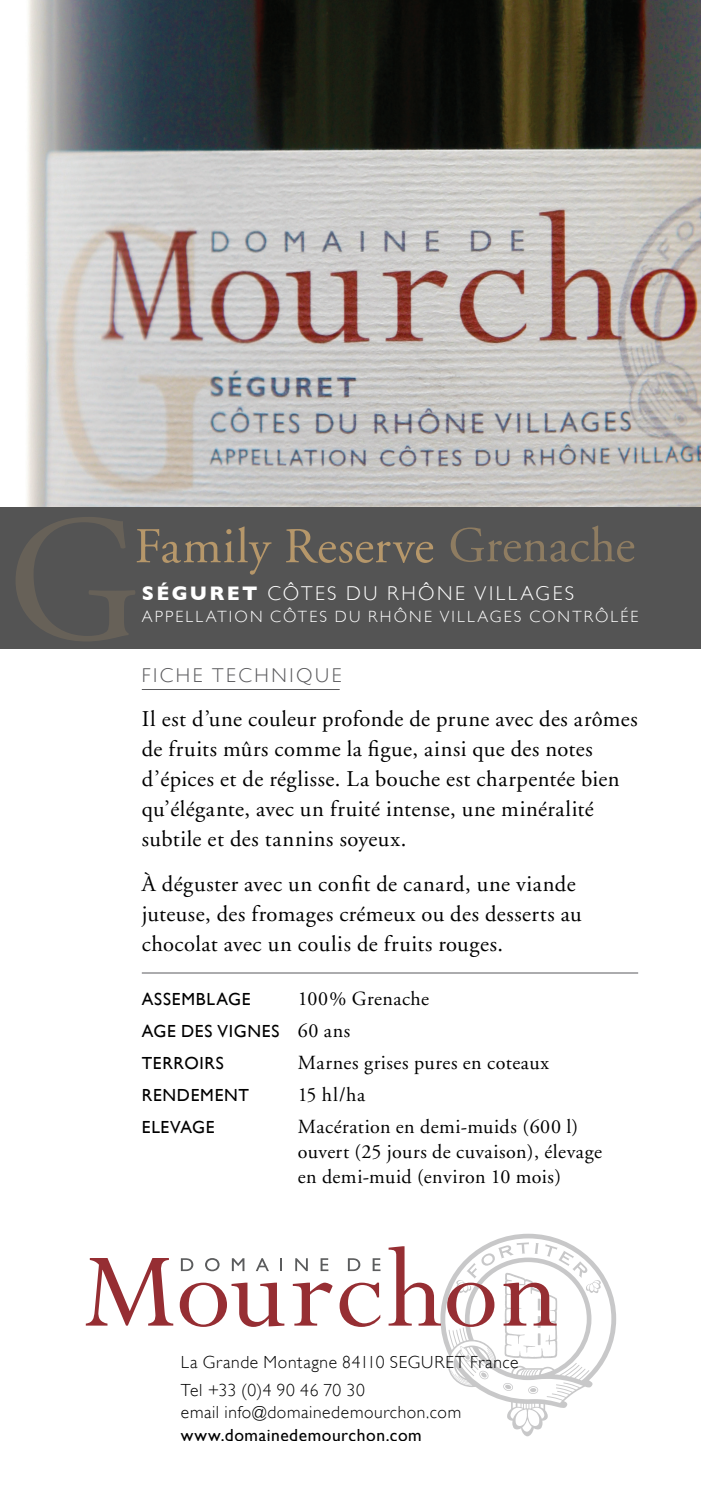
<style>
.page{position:relative;width:702px;height:1489px;background:#fff}
.page>*{position:absolute;margin:0;border:0;box-sizing:border-box;transform-origin:0 0}
.t1{font:50px "Adobe Garamond";letter-spacing:.01em;color:#b6976a}
.t2{font:22.5px/30px "Adobe Garamond";letter-spacing:.02em;color:#000}
.t3{font:20px/25px "Adobe Garamond";letter-spacing:.025em;color:#000}
.t4{font:300 20px "Gill Sans";letter-spacing:.125em;color:#fff}
.t5{font:300 20px "Gill Sans";letter-spacing:.125em;color:#5a5a5d}
.t6{font:300 17.5px/27.5px "Gill Sans";letter-spacing:.035em;color:#000}
.t7{font:17.5px/32px "Gill Sans";letter-spacing:.04em;color:#000}
.t8{font:300 16.25px "Gill Sans";letter-spacing:.13em;color:#fff}
.s1{font-weight:700}
.s2{font-family:"Adobe Garamond";font-size:20px}
</style>
<div class="page">
<img style="left:27px;top:1px;width:673px;height:506px">
<div style="left:0;top:507px;width:700px;height:141px;background:#545454"></div>
<hr style="left:142px;top:689px;width:197px;height:1px;background:#5a5a5d">
<hr style="left:142px;top:972px;width:496px;height:1px;background:#5a5a5d">
<svg style="left:86px;top:1258px;width:87px;height:67px"></svg>
<svg style="left:180px;top:1282px;width:104px;height:44px"></svg>
<svg style="left:293px;top:1282px;width:39px;height:43px"></svg>
<svg style="left:339px;top:1282px;width:41px;height:44px"></svg>
<svg style="left:388px;top:1233px;width:228px;height:203px"></svg>
<svg style="left:181px;top:1258px;width:12px;height:12px"></svg>
<svg style="left:205px;top:1258px;width:14px;height:13px"></svg>
<svg style="left:232px;top:1258px;width:12px;height:12px"></svg>
<svg style="left:256px;top:1258px;width:13px;height:12px"></svg>
<svg style="left:280px;top:1258px;width:2px;height:12px"></svg>
<svg style="left:295px;top:1258px;width:13px;height:12px"></svg>
<svg style="left:320px;top:1258px;width:8px;height:12px"></svg>
<svg style="left:348px;top:1258px;width:12px;height:12px"></svg>
<svg style="left:372px;top:1258px;width:8px;height:12px"></svg>
<h1 class="t1" style="left:135px;top:519px;width:502px">Family Reserve Grenache</h1>
<p class="t4" style="left:142px;top:581px;width:434px"><span class="s1">SÉGURET</span> CÔTES DU RHÔNE VILLAGES</p>
<p class="t8" style="left:142px;top:607px;width:498px">APPELLATION CÔTES DU RHÔNE VILLAGES CONTRÔLÉE</p>
<p class="t5" style="left:142px;top:664px;width:201px">FICHE TECHNIQUE</p>
<p class="t2" style="left:142px;top:704px;width:497px">Il est d’une couleur profonde de prune avec des arômes de fruits mûrs comme la figue, ainsi que des notes d’épices et de réglisse. La bouche est charpentée bien qu’élégante, avec un fruité intense, une minéralité subtile et des tannins soyeux.</p>
<p class="t2" style="left:142px;top:869px;width:441px">À déguster avec un confit de canard, une viande juteuse, des fromages crémeux ou des desserts au chocolat avec un coulis de fruits rouges.</p>
<p class="t7" style="left:142px;top:982px;width:110px">ASSEMBLAGE</p>
<p class="t3" style="left:298px;top:986px;width:133px">100% Grenache</p>
<p class="t7" style="left:142px;top:1014px;width:210px">AGE DES VIGNES <span class="s2">60 ans<br></span>TERROIRS</p>
<p class="t3" style="left:298px;top:1050px;width:253px">Marnes grises pures en coteaux</p>
<p class="t7" style="left:142px;top:1078px;width:109px">RENDEMENT</p>
<p class="t3" style="left:298px;top:1082px;width:69px">15 hl/ha</p>
<p class="t7" style="left:142px;top:1111px;width:74px">ELEVAGE</p>
<p class="t3" style="left:298px;top:1114px;width:306px">Macération en demi-muids (600 l) ouvert (25 jours de cuvaison), élevage en demi-muid (environ 10 mois)</p>
<p class="t6" style="left:181px;top:1348px;width:339px">La Grande Montagne 84110 SEGURET France<br>Tel +33 (0)4 90 46 70 30</p>
<p class="t6" style="left:181px;top:1398px;width:282px">email info@domainedemourchon.com</p>
<p class="t7" style="left:181px;top:1418px;width:242px">www.domainedemourchon.com</p>
</div>
